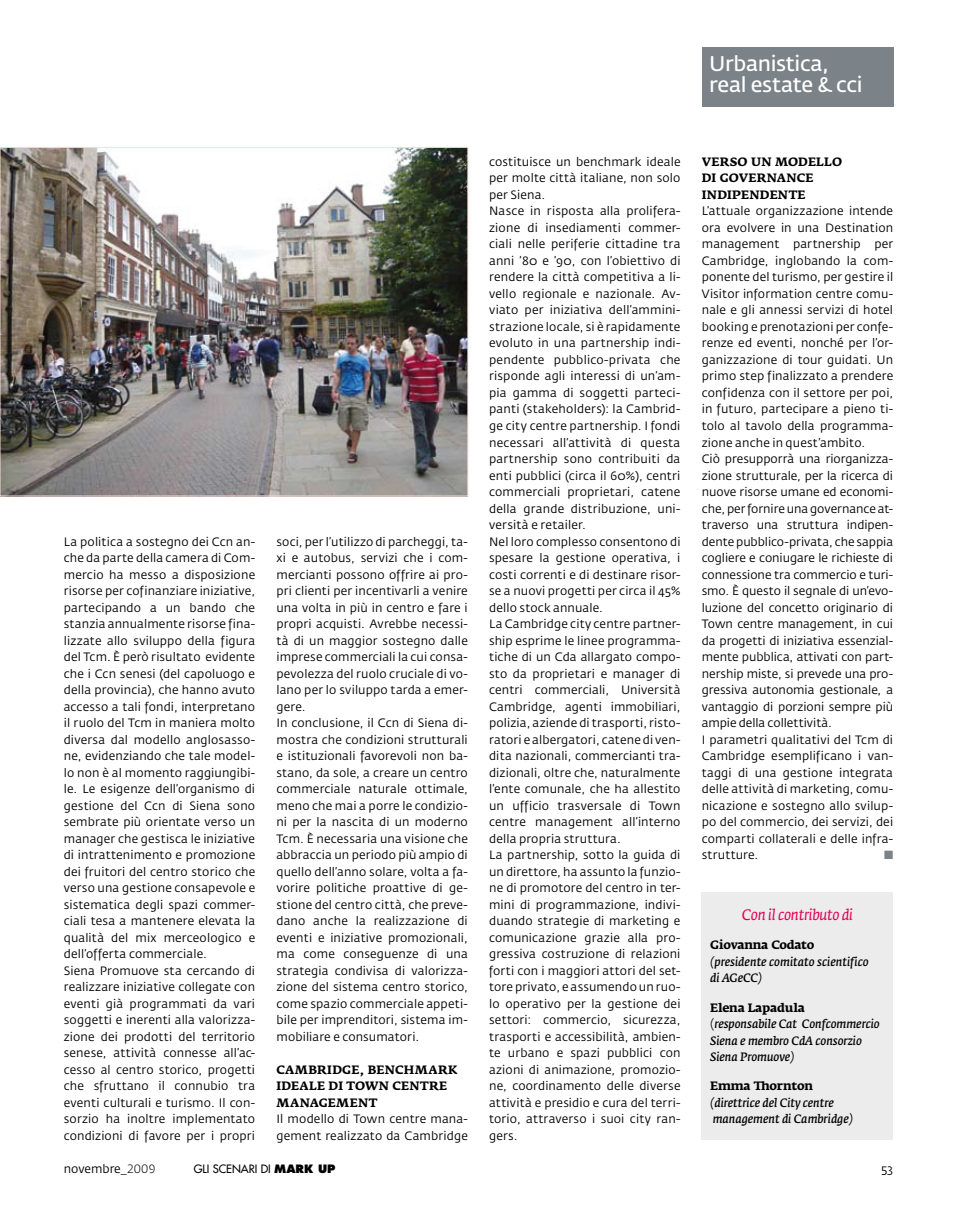
<style>
.page{position:relative;width:957px;height:1212px;background:#fff}
.page>*{position:absolute;margin:0;border:0;box-sizing:border-box;transform-origin:0 0}
.t1{font:600 21px/21px "Fedra Sans Std";letter-spacing:-.015em;color:#fff}
.t2{font:italic 15px "Fedra Serif A Std";letter-spacing:-.02em;color:#e3004f}
.t3{font:12px/16.5px "Fedra Sans Std";letter-spacing:.01em;color:#000}
.t4{font:italic 600 12px/16.5px "Fedra Serif A Std";letter-spacing:-.005em;color:#000}
.t5{font:700 12px/16.5px "Fedra Serif A Std";letter-spacing:.015em;color:#000}
.t6{font:12px "Zapf Dingbats";color:#7b8388}
.t7{font:500 11.25px "Futura Std";color:#000}
.s1{font-weight:700;font-style:normal}
.s2{font-weight:400;font-style:normal}
.s3{font-weight:300}
.s4{font-weight:800}
</style>
<div class="page">
<div style="left:702px;top:47px;width:191px;height:59px;background:#7b8388"></div>
<img style="left:2px;top:149px;width:464px;height:345px">
<div style="left:702px;top:892px;width:191px;height:248px;background:#ececed"></div>
<h1 class="t1" style="left:709px;top:53px;width:155px">Urbanistica, real estate &amp; cci</h1>
<p class="t3" style="left:64px;top:533px;width:193px">La politica a sostegno dei Ccn an&shy;che da parte della camera di Com&shy;mercio ha messo a disposizione risorse per cofinanziare iniziative, partecipando a un bando che stanzia annualmente risorse fina&shy;lizzate allo sviluppo della figura del Tcm. È però risultato evidente che i Ccn senesi (del capoluogo e della provincia), che hanno avuto accesso a tali fondi, interpretano il ruolo del Tcm in maniera molto diversa dal modello anglosasso&shy;ne, evidenziando che tale model&shy;lo non è al momento raggiungibi&shy;le. Le esigenze dell’organismo di gestione del Ccn di Siena sono sembrate più orientate verso un manager che gestisca le iniziative di intrattenimento e promozione dei fruitori del centro storico che verso una gestione consapevole e sistematica degli spazi commer&shy;ciali tesa a mantenere elevata la qualità del mix merceologico e dell’offerta commerciale.<br>Siena Promuove sta cercando di realizzare iniziative collegate con eventi già programmati da vari soggetti e inerenti alla valorizza&shy;zione dei prodotti del territorio senese, attività connesse all’ac&shy;cesso al centro storico, progetti che sfruttano il connubio tra eventi culturali e turismo. Il con&shy;sorzio ha inoltre implementato condizioni di favore per i propri</p>
<p class="t3" style="left:276px;top:533px;width:193px">soci, per l’utilizzo di parcheggi, ta&shy;xi e autobus, servizi che i com&shy;mercianti possono offrire ai pro&shy;pri clienti per incentivarli a venire una volta in più in centro e fare i propri acquisti. Avrebbe necessi&shy;tà di un maggior sostegno dalle imprese commerciali la cui consa&shy;pevolezza del ruolo cruciale di vo&shy;lano per lo sviluppo tarda a emer&shy;gere.<br>In conclusione, il Ccn di Siena di&shy;mostra che condizioni strutturali e istituzionali favorevoli non ba&shy;stano, da sole, a creare un centro commerciale naturale ottimale, meno che mai a porre le condizio&shy;ni per la nascita di un moderno<br>Tcm. È necessaria una visione che abbraccia un periodo più ampio di quello dell’anno solare, volta a fa&shy;vorire politiche proattive di ge&shy;stione del centro città, che preve&shy;dano anche la realizzazione di eventi e iniziative promozionali, ma come conseguenze di una strategia condivisa di valorizza&shy;zione del sistema centro storico, come spazio commerciale appeti&shy;bile per imprenditori, sistema im&shy;mobiliare e consumatori.</p>
<p class="t5" style="left:276px;top:1061px;width:182px">CAMBRIDGE, BENCHMARK<br>IDEALE DI TOWN CENTRE<br>MANAGEMENT</p>
<p class="t3" style="left:276px;top:1111px;width:193px">Il modello di Town centre mana&shy;gement realizzato da Cambridge</p>
<p class="t3" style="left:489px;top:154px;width:193px">costituisce un benchmark ideale per molte città italiane, non solo per Siena.<br>Nasce in risposta alla prolifera&shy;zione di insediamenti commer&shy;ciali nelle periferie cittadine tra anni ’80 e ’90, con l’obiettivo di rendere la città competitiva a li&shy;vello regionale e nazionale. Av&shy;viato per iniziativa dell’ammini&shy;strazione locale, si è rapidamente evoluto in una partnership indi&shy;pendente pubblico-privata che risponde agli interessi di un’am&shy;pia gamma di soggetti parteci&shy;panti (stakeholders): la Cambrid&shy;ge city centre partnership. I fondi necessari all’attività di questa partnership sono contribuiti da enti pubblici (circa il 60%), centri commerciali proprietari, catene della grande distribuzione, uni&shy;versità e retailer.<br>Nel loro complesso consentono di spesare la gestione operativa, i costi correnti e di destinare risor&shy;se a nuovi progetti per circa il 45% dello stock annuale.<br>La Cambridge city centre partner&shy;ship esprime le linee programma&shy;tiche di un Cda allargato compo&shy;sto da proprietari e manager di centri commerciali, Università<br>Cambridge, agenti immobiliari, polizia, aziende di trasporti, risto&shy;ratori e albergatori, catene di ven&shy;dita nazionali, commercianti tra&shy;dizionali, oltre che, naturalmente l’ente comunale, che ha allestito un ufficio trasversale di Town centre management all’interno della propria struttura.<br>La partnership, sotto la guida di un direttore, ha assunto la funzio&shy;ne di promotore del centro in ter&shy;mini di programmazione, indivi&shy;duando strategie di marketing e comunicazione grazie alla pro&shy;gressiva costruzione di relazioni forti con i maggiori attori del set&shy;tore privato, e assumendo un ruo&shy;lo operativo per la gestione dei settori: commercio, sicurezza, trasporti e accessibilità, ambien&shy;te urbano e spazi pubblici con azioni di animazione, promozio&shy;ne, coordinamento delle diverse attività e presidio e cura del terri&shy;torio, attraverso i suoi city ran&shy;gers.</p>
<p class="t5" style="left:702px;top:154px;width:142px">VERSO UN MODELLO<br>DI GOVERNANCE<br>INDIPENDENTE</p>
<p class="t3" style="left:702px;top:203px;width:193px">L’attuale organizzazione intende ora evolvere in una Destination management partnership per Cambridge, inglobando la com&shy;ponente del turismo, per gestire il Visitor information centre comu&shy;nale e gli annessi servizi di hotel booking e prenotazioni per confe&shy;renze ed eventi, nonché per l’or&shy;ganizzazione di tour guidati. Un primo step finalizzato a prendere confidenza con il settore per poi, in futuro, partecipare a pieno ti&shy;tolo al tavolo della programma&shy;zione anche in quest’ambito.<br>Ciò presupporrà una riorganizza&shy;zione strutturale, per la ricerca di nuove risorse umane ed economi&shy;che, per fornire una governance at&shy;traverso una struttura indipen&shy;dente pubblico-privata, che sappia cogliere e coniugare le richieste di connessione tra commercio e turi&shy;smo. È questo il segnale di un’evo&shy;luzione del concetto originario di Town centre management, in cui da progetti di iniziativa essenzial&shy;mente pubblica, attivati con part&shy;nership miste, si prevede una pro&shy;gressiva autonomia gestionale, a vantaggio di porzioni sempre più ampie della collettività.<br>I parametri qualitativi del Tcm di Cambridge esemplificano i van&shy;taggi di una gestione integrata delle attività di marketing, comu&shy;nicazione e sostegno allo svilup&shy;po del commercio, dei servizi, dei comparti collaterali e delle infra&shy;strutture.</p>
<p class="t6" style="left:884px;top:849px;width:11px">■</p>
<p class="t2" style="left:742px;top:906px;width:113px">Con il contributo di</p>
<p class="t5" style="left:710px;top:937px;width:106px">GIOVANNA CODATO</p>
<p class="t4" style="left:710px;top:953px;width:160px">(presidente comitato scientifico di AGeCC)</p>
<p class="t4" style="left:710px;top:999px;width:171px"><span class="s1">ELENA LAPADULA<br></span><span class="s2">(</span>responsabile Cat Confcommercio<br>Siena e membro CdA consorzio<br>Siena Promuove)</p>
<p class="t5" style="left:710px;top:1078px;width:104px">EMMA THORNTON</p>
<p class="t4" style="left:710px;top:1094px;width:144px">(direttrice del City centre management di Cambridge)</p>
<p class="t3" style="left:64px;top:1160px;width:93px">novembre<span class="s3">_2009</span></p>
<p class="t7" style="left:194px;top:1162px;width:143px">GLI SCENARI DI <span class="s4">MARK UP</span></p>
<p class="t3" style="left:881px;top:1160px;width:14px">53</p>
</div>
